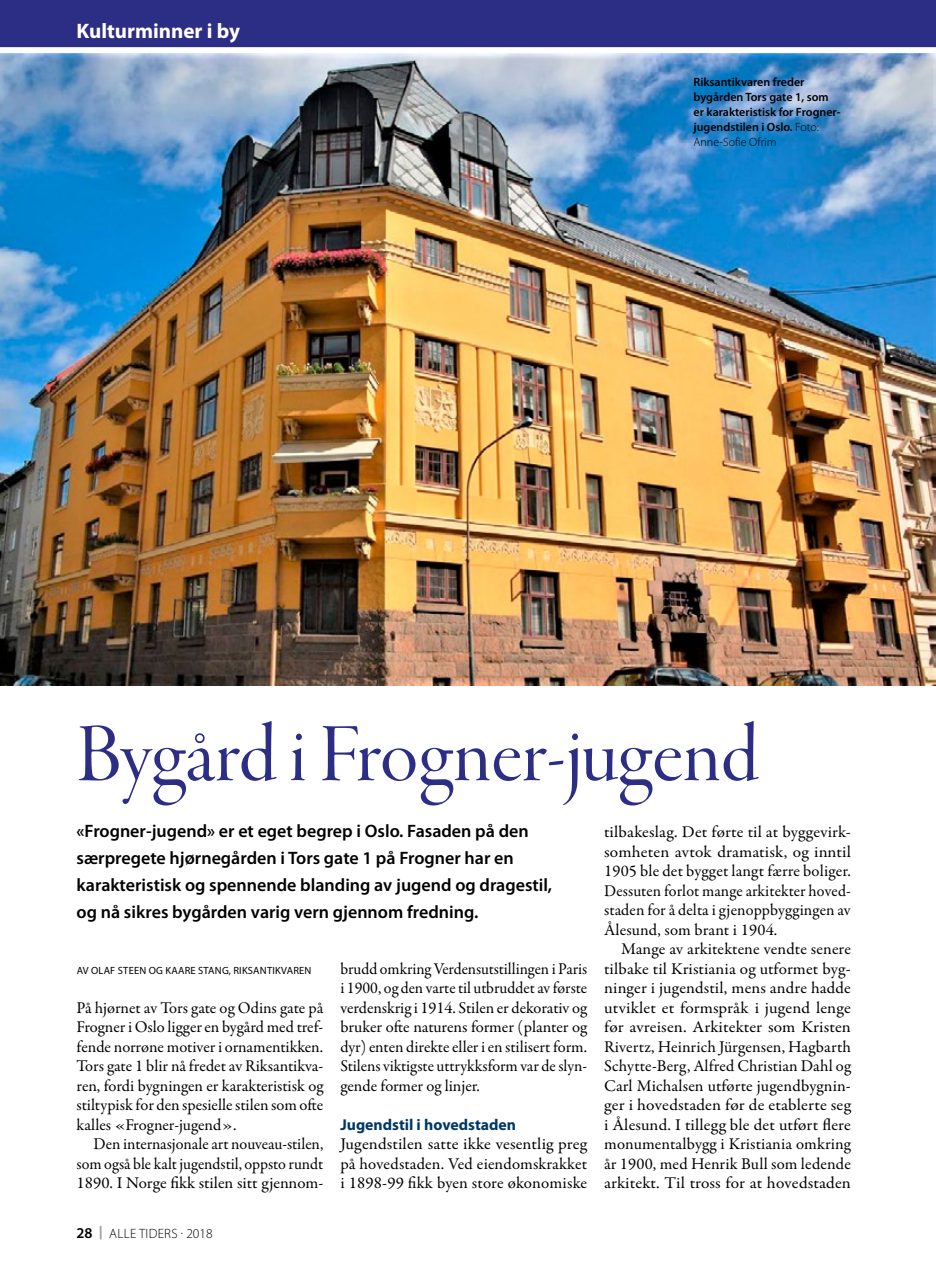
<style>
.page{position:relative;width:936px;height:1276px;background:#fff}
.page>*{position:absolute;margin:0;border:0;box-sizing:border-box;transform-origin:0 0}
.Tittel_hoved{font:85.5px "Garamond Premr Pro Disp";color:#2c2d84}
.Tittel_stikk{font:700 21px "Myriad Pro";color:#fff}
.Ingress{font:600 18px/27px "Myriad Pro";color:#000}
.Normal_uten_innrykk{font:16.5px/19.5px "Garamond Premr Pro";color:#000;text-align:justify}
.Normal_uten_innrykk-2{font:16.5px/19.5px "Garamond Premr Pro";color:#000;text-align:justify;scale:.96 1}
.Normal_uten_innrykk-3{font:16.5px/19.5px "Garamond Premr Pro";color:#000;text-align:justify;scale:1.04 1}
.Normal_uten_innrykk-4{font:16.5px/19.5px "Garamond Premr Pro";color:#000;text-align:justify;scale:1.05 1}
.Mellomtittel{font:700 15.75px "Myriad Pro";color:#003865}
.t1{font:300 13.5px "Myriad Pro";letter-spacing:.02em;color:#000}
.Bildetekst{font:600 12px/15px "Myriad Pro";color:#000}
.Byline{font:10.5px "Myriad Pro";letter-spacing:.02em;color:#000}
.s1{font-weight:300}
.s2{font-weight:600;font-size:15px}
.s3{font-weight:900;color:#a29d96}
</style>
<div class="page">
<img style="left:0;top:53px;width:935px;height:632px">
<div style="left:0;top:0;width:935px;height:48px;background:#2c2d84"></div>
<p class="Tittel_stikk" style="left:77px;top:19px;width:165px">Kulturminner i by</p>
<p class="Bildetekst" style="left:693px;top:74px;width:149px">Riksantikvaren freder bygården Tors gate 1, som er karakteristisk for Frogner&shy;jugendstilen i Oslo. <span class="s1">Foto:<br>Anne-Sofie Ofrim</span></p>
<p class="Tittel_hoved" style="left:77px;top:707px;width:683px">Bygård i Frogner-jugend</p>
<p class="Ingress" style="left:77px;top:818px;width:477px">«Frogner-jugend» er et eget begrep i Oslo. Fasaden på den særpregete hjørnegården i Tors gate 1 på Frogner har en karakteristisk og spennende blanding av jugend og dragestil, og nå sikres bygården varig vern gjennom fredning.</p>
<p class="Byline" style="left:77px;top:964px;width:236px">AV OLAF STEEN OG KAARE STANG, RIKSANTIKVAREN</p>
<p class="Normal_uten_innrykk" style="left:77px;top:998px;width:248px">På hjørnet av Tors gate og Odins gate på Frogner i Oslo ligger en bygård med tref&shy;fende norrøne motiver i ornamentikken.<br>Tors gate 1 blir nå fredet av Riksantikva&shy;ren, fordi bygningen er karakteristisk og stiltypisk for den spesielle stilen som ofte kalles «Frogner-jugend».</p>
<p class="Normal_uten_innrykk" style="left:77px;top:1134px;width:248px;text-indent:17px">Den internasjonale art nouveau-stilen, som også ble kalt jugendstil, oppsto rundt 1890. I Norge fikk stilen sitt gjennom-</p>
<p class="t1" style="left:77px;top:1225px;width:138px"><span class="s2">28</span> <span class="s3">|</span> ALLE TIDERS · 2018</p>
<p class="Normal_uten_innrykk-2" style="left:340px;top:959px;width:258px">brudd omkring Verdensutstillingen i Paris i 1900, og den varte til utbruddet av første verdenskrig i 1914. Stilen er dekorativ og bruker ofte naturens former (planter og dyr) enten direkte eller i en stilisert form.<br>Stilens viktigste uttrykksform var de slyn&shy;gende former og linjer.</p>
<p class="Mellomtittel" style="left:340px;top:1115px;width:177px">Jugendstil i hovedstaden</p>
<p class="Normal_uten_innrykk-4" style="left:340px;top:1134px;width:236px">Jugendstilen satte ikke vesentlig preg på hovedstaden. Ved eiendomskrakket i 1898-99 fikk byen store økonomiske</p>
<p class="Normal_uten_innrykk-3" style="left:604px;top:822px;width:239px">tilbakeslag. Det førte til at byggevirk&shy;somheten avtok dramatisk, og inntil 1905 ble det bygget langt færre boliger.<br>Dessuten forlot mange arkitekter hoved&shy;staden for å delta i gjenoppbyggingen av Ålesund, som brant i 1904.</p>
<p class="Normal_uten_innrykk" style="left:604px;top:939px;width:248px;text-indent:17px">Mange av arkitektene vendte senere tilbake til Kristiania og utformet byg&shy;ninger i jugendstil, mens andre hadde utviklet et formspråk i jugend lenge før avreisen. Arkitekter som Kristen Rivertz, Heinrich Jürgensen, Hagbarth Schytte-Berg, Alfred Christian Dahl og Carl Michalsen utførte jugendbygnin&shy;ger i hovedstaden før de etablerte seg i Ålesund. I tillegg ble det utført flere monumentalbygg i Kristiania omkring år 1900, med Henrik Bull som ledende arkitekt. Til tross for at hovedstaden</p>
</div>
